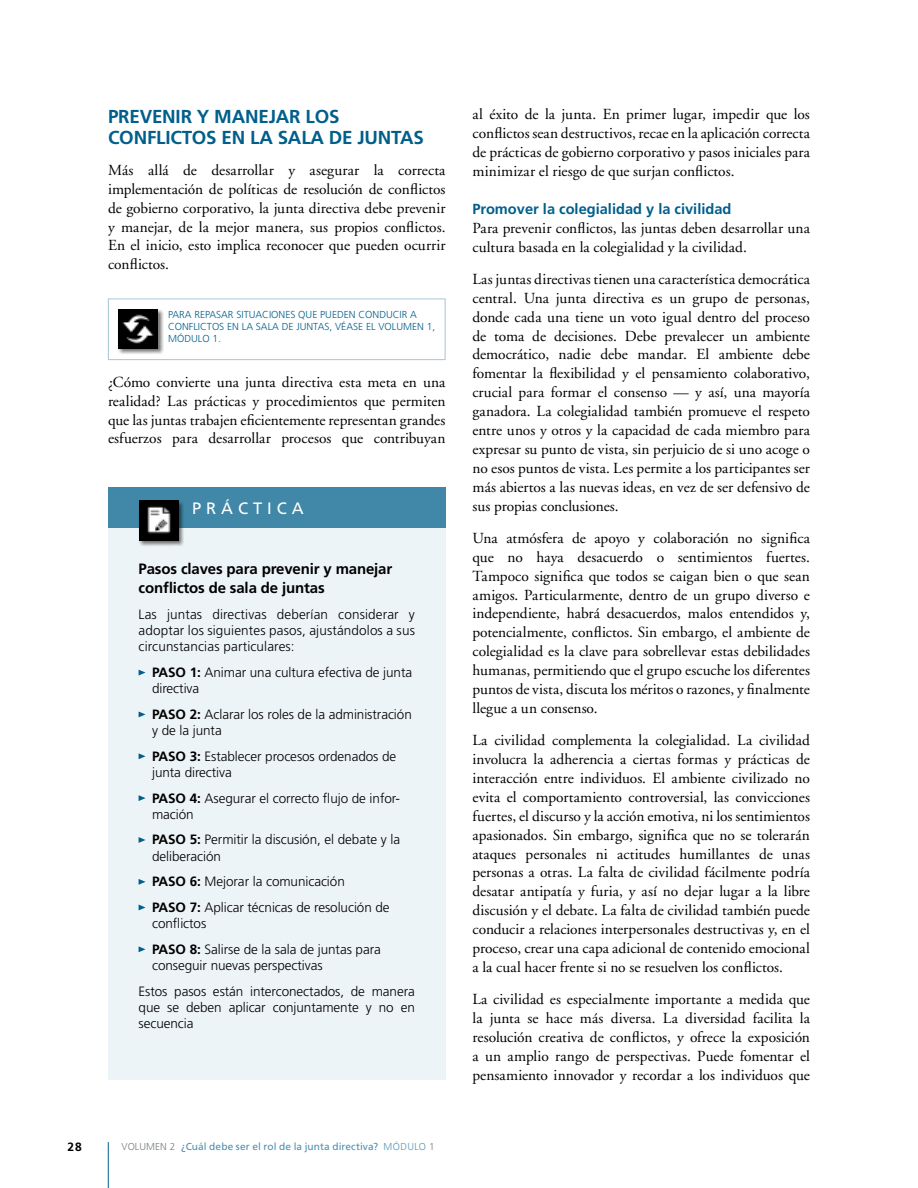
<style>
.page{position:relative;width:918px;height:1188px;background:#fff}
.page>*{position:absolute;margin:0;border:0;box-sizing:border-box;transform-origin:0 0}
.t1{font:700 18.75px/21px "Frutiger";letter-spacing:-.01em;color:#005f8b}
.t2{font:16.5px "Frutiger";letter-spacing:.3em;color:#fff}
.t3{font:15.3px/18.9px "Adobe Garamond";color:#000;text-align:justify}
.t4{font:700 15px/19.5px "Frutiger";letter-spacing:-.01em;color:#000}
.t5{font:700 14.7px "Frutiger";color:#005f8b}
.t6{font:300 13.5px/16.2px "Frutiger";letter-spacing:-.005em;color:#000}
.t7{font:700 12px "Frutiger";color:#000}
.t8{font:300 10.2px/12.1px "Frutiger";color:#005f8b}
.t9{font:10.2px "Frutiger";letter-spacing:.005em;color:#4d8fae}
.s1{font-weight:700}
.s2{font-weight:300;font-size:10.05px;color:#777e7e}
.s3{font-weight:300;font-size:10.05px;color:#5997b4}
</style>
<div class="page">
<hr style="left:108px;top:1142px;width:1px;height:46px;background:#005f8b">
<div style="left:108px;top:299px;width:338px;height:61px;border:1px solid #a6c7d6"></div>
<div style="left:117px;top:308px;width:47px;height:46px;background:#000;opacity:.55"></div>
<img style="left:119px;top:309px;width:39px;height:40px">
<div style="left:108px;top:488px;width:338px;height:592px;background:#edf4f7"></div>
<div style="left:108px;top:488px;width:338px;height:40px;background:#4087a8"></div>
<svg style="left:139px;top:670px;width:7px;height:6px"></svg>
<svg style="left:139px;top:712px;width:7px;height:5px"></svg>
<svg style="left:139px;top:753px;width:7px;height:6px"></svg>
<svg style="left:139px;top:795px;width:7px;height:6px"></svg>
<svg style="left:139px;top:837px;width:7px;height:6px"></svg>
<svg style="left:139px;top:879px;width:7px;height:6px"></svg>
<svg style="left:139px;top:905px;width:7px;height:5px"></svg>
<svg style="left:139px;top:946px;width:7px;height:6px"></svg>
<div style="left:138px;top:500px;width:46px;height:46px;background:#000;opacity:.55"></div>
<img style="left:139px;top:501px;width:40px;height:39px">
<p class="t1" style="left:108px;top:105px;width:317px">PREVENIR Y MANEJAR LOS<br>CONFLICTOS EN LA SALA DE JUNTAS</p>
<p class="t3" style="left:108px;top:161px;width:339px">Más allá de desarrollar y asegurar la correcta implementación de políticas de resolución de conflictos de gobierno corporativo, la junta directiva debe prevenir y manejar, de la mejor manera, sus propios conflictos.<br>En el inicio, esto implica reconocer que pueden ocurrir conflictos.</p>
<p class="t8" style="left:168px;top:308px;width:269px">PARA REPASAR SITUACIONES QUE PUEDEN CONDUCIR A<br>CONFLICTOS EN LA SALA DE JUNTAS, VÉASE EL VOLUMEN 1,<br>MÓDULO 1.</p>
<p class="t3" style="left:108px;top:373px;width:339px">¿Cómo convierte una junta directiva esta meta en una realidad? Las prácticas y procedimientos que permiten que las juntas trabajen eficientemente representan grandes esfuerzos para desarrollar procesos que contribuyan</p>
<p class="t2" style="left:192px;top:498px;width:113px">PRÁCTICA</p>
<p class="t4" style="left:139px;top:559px;width:255px">Pasos claves para prevenir y manejar conflictos de sala de juntas</p>
<p class="t6" style="left:139px;top:606px;width:278px;text-align:justify">Las juntas directivas deberían considerar y adoptar los siguientes pasos, ajustándolos a sus circunstancias particulares:</p>
<p class="t6" style="left:152px;top:664px;width:262px"><span class="s1">PASO 1:</span> Animar una cultura efectiva de junta directiva</p>
<p class="t6" style="left:152px;top:706px;width:261px"><span class="s1">PASO 2:</span> Aclarar los roles de la administración y de la junta</p>
<p class="t6" style="left:152px;top:748px;width:246px"><span class="s1">PASO 3:</span> Establecer procesos ordenados de junta directiva</p>
<p class="t6" style="left:152px;top:790px;width:249px"><span class="s1">PASO 4:</span> Asegurar el correcto flujo de infor&shy;mación</p>
<p class="t6" style="left:152px;top:832px;width:250px"><span class="s1">PASO 5:</span> Permitir la discusión, el debate y la deliberación</p>
<p class="t6" style="left:152px;top:869px;width:239px;line-height:25.7px"><span class="s1">PASO 6:</span> Mejorar la comunicación<br><span class="s1">PASO 7:</span> Aplicar técnicas de resolución de</p>
<p class="t6" style="left:152px;top:911px;width:230px;line-height:25.7px">conflictos<br><span class="s1">PASO 8:</span> Salirse de la sala de juntas para</p>
<p class="t6" style="left:139px;top:952px;width:278px;line-height:25.7px;text-indent:14px">conseguir nuevas perspectivas<br>Estos pasos están interconectados, de manera</p>
<p class="t6" style="left:139px;top:999px;width:278px">que se deben aplicar conjuntamente y no en secuencia</p>
<p class="t7" style="left:68px;top:1140px;width:16px">28</p>
<p class="t9" style="left:122px;top:1141px;width:315px"><span class="s2">VOLUMEN 2</span> ¿Cuál debe ser el rol de la junta directiva? <span class="s3">MÓDULO</span> <span class="s2">1</span></p>
<p class="t3" style="left:472px;top:105px;width:339px">al éxito de la junta. En primer lugar, impedir que los conflictos sean destructivos, recae en la aplicación correcta de prácticas de gobierno corporativo y pasos iniciales para minimizar el riesgo de que surjan conflictos.</p>
<p class="t5" style="left:472px;top:200px;width:261px">Promover la colegialidad y la civilidad</p>
<p class="t3" style="left:472px;top:219px;width:339px">Para prevenir conflictos, las juntas deben desarrollar una cultura basada en la colegialidad y la civilidad.</p>
<p class="t3" style="left:472px;top:270px;width:339px">Las juntas directivas tienen una característica democrática central. Una junta directiva es un grupo de personas, donde cada una tiene un voto igual dentro del proceso de toma de decisiones. Debe prevalecer un ambiente democrático, nadie debe mandar. El ambiente debe fomentar la flexibilidad y el pensamiento colaborativo, crucial para formar el consenso — y así, una mayoría ganadora. La colegialidad también promueve el respeto entre unos y otros y la capacidad de cada miembro para expresar su punto de vista, sin perjuicio de si uno acoge o no esos puntos de vista. Les permite a los participantes ser más abiertos a las nuevas ideas, en vez de ser defensivo de sus propias conclusiones.</p>
<p class="t3" style="left:472px;top:529px;width:339px">Una atmósfera de apoyo y colaboración no significa que no haya desacuerdo o sentimientos fuertes.<br>Tampoco significa que todos se caigan bien o que sean amigos. Particularmente, dentro de un grupo diverso e independiente, habrá desacuerdos, malos entendidos y, potencialmente, conflictos. Sin embargo, el ambiente de colegialidad es la clave para sobrellevar estas debilidades humanas, permitiendo que el grupo escuche los diferentes puntos de vista, discuta los méritos o razones, y finalmente llegue a un consenso.</p>
<p class="t3" style="left:472px;top:731px;width:339px">La civilidad complementa la colegialidad. La civilidad involucra la adherencia a ciertas formas y prácticas de interacción entre individuos. El ambiente civilizado no evita el comportamiento controversial, las convicciones fuertes, el discurso y la acción emotiva, ni los sentimientos apasionados. Sin embargo, significa que no se tolerarán ataques personales ni actitudes humillantes de unas personas a otras. La falta de civilidad fácilmente podría desatar antipatía y furia, y así no dejar lugar a la libre discusión y el debate. La falta de civilidad también puede conducir a relaciones interpersonales destructivas y, en el proceso, crear una capa adicional de contenido emocional a la cual hacer frente si no se resuelven los conflictos.</p>
<p class="t3" style="left:472px;top:990px;width:339px">La civilidad es especialmente importante a medida que la junta se hace más diversa. La diversidad facilita la resolución creativa de conflictos, y ofrece la exposición a un amplio rango de perspectivas. Puede fomentar el pensamiento innovador y recordar a los individuos que</p>
</div>
